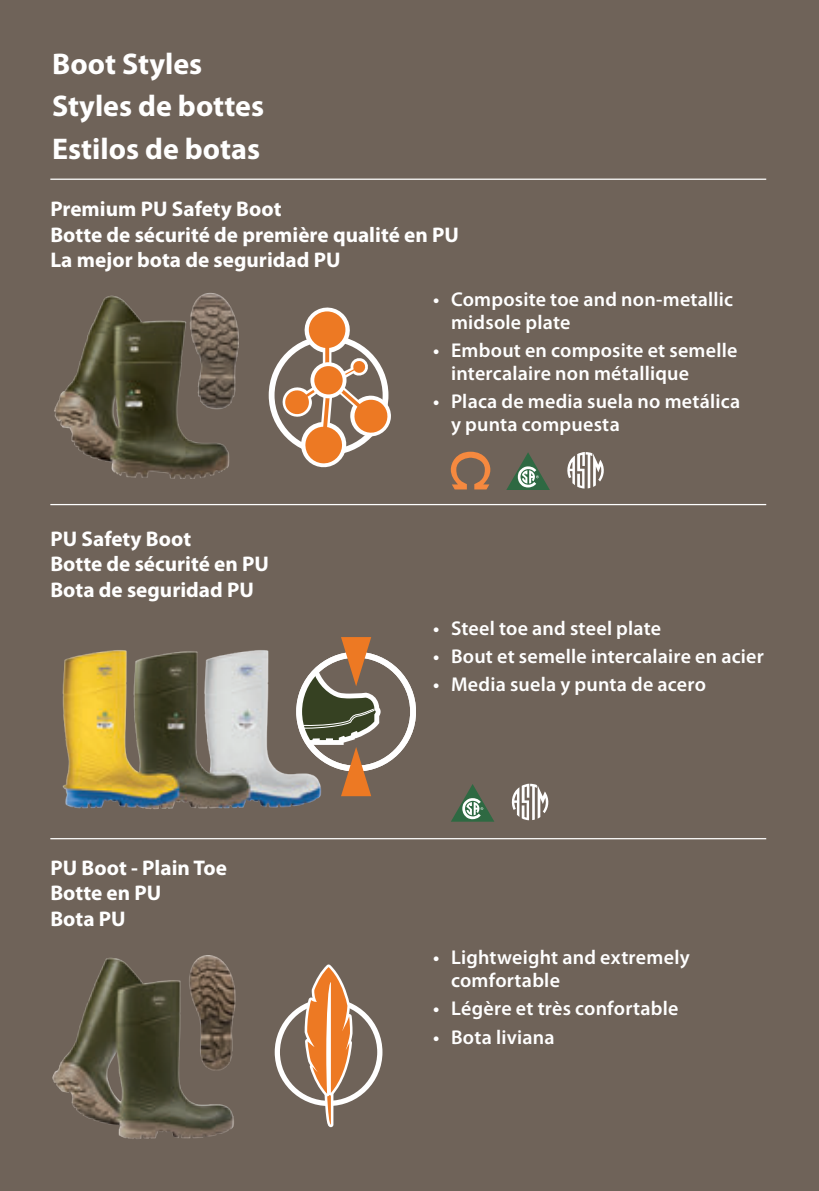
<style>
.page{position:relative;width:819px;height:1191px;background:#fff}
.page>*{position:absolute;margin:0;border:0;box-sizing:border-box;transform-origin:0 0}
.t1{font:700 30px/42.5px "Myriad Pro";color:#fff}
.t2{font:700 21.25px/25.5px "Myriad Pro";color:#fff}
.t3{font:600 20px/23px "Myriad Pro";letter-spacing:.01em;color:#fff}
</style>
<div class="page">
<hr style="left:0;top:0;width:1px;height:1191px;background:#6f6359">
<div style="left:1px;top:0;width:818px;height:1191px;background:#6f6359"></div>
<svg style="left:281px;top:307px;width:110px;height:161px"></svg>
<svg style="left:310px;top:362px;width:36px;height:36px"></svg>
<div style="left:314px;top:366px;width:29px;height:28px;background:#ed7923;border-radius:50%"></div>
<div style="left:275px;top:998px;width:107px;height:108px;border:5px solid #fff;border-radius:50%"></div>
<svg style="left:305px;top:964px;width:47px;height:163px"></svg>
<svg style="left:329px;top:637px;width:52px;height:159px"></svg>
<img style="left:54px;top:293px;width:185px;height:186px">
<img style="left:52px;top:955px;width:184px;height:184px">
<img style="left:62px;top:650px;width:267px;height:159px">
<hr style="left:50px;top:504px;width:716px;height:1px;background:#fff">
<hr style="left:50px;top:179px;width:716px;height:1px;background:#fff">
<hr style="left:50px;top:838px;width:716px;height:1px;background:#fff">
<svg style="left:451px;top:452px;width:39px;height:37px"></svg>
<svg style="left:506px;top:452px;width:44px;height:38px"></svg>
<svg style="left:567px;top:452px;width:37px;height:37px"></svg>
<svg style="left:451px;top:784px;width:43px;height:38px"></svg>
<svg style="left:511px;top:784px;width:38px;height:36px"></svg>
<h1 class="t1" style="left:52px;top:42px;width:213px">Boot Styles<br>Styles de bottes<br>Estilos de botas</h1>
<p class="t2" style="left:50px;top:196px;width:410px">Premium PU Safety Boot<br>Botte de sécurité de première qualité en PU<br>La mejor bota de seguridad PU</p>
<p class="t2" style="left:50px;top:525px;width:220px">PU Safety Boot<br>Botte de sécurité en PU<br>Bota de seguridad PU</p>
<p class="t2" style="left:50px;top:854px;width:178px">PU Boot - Plain Toe<br>Botte en PU<br>Bota PU</p>
<p class="t3" style="left:451px;top:287px;width:284px;text-indent:-18px">• Composite toe and non-metallic midsole plate</p>
<p class="t3" style="left:451px;top:338px;width:288px;text-indent:-18px">• Embout en composite et semelle intercalaire non métallique</p>
<p class="t3" style="left:451px;top:390px;width:291px;text-indent:-18px">• Placa de media suela no metálica y punta compuesta</p>
<p class="t3" style="left:433px;top:616px;width:230px">• Steel toe and steel plate</p>
<p class="t3" style="left:433px;top:644px;width:332px">• Bout et semelle intercalaire en acier</p>
<p class="t3" style="left:433px;top:673px;width:275px">• Media suela y punta de acero</p>
<p class="t3" style="left:451px;top:945px;width:240px;text-indent:-18px">• Lightweight and extremely comfortable</p>
<p class="t3" style="left:433px;top:996px;width:247px">• Légère et très confortable</p>
<p class="t3" style="left:433px;top:1025px;width:123px">• Bota liviana</p>
</div>
